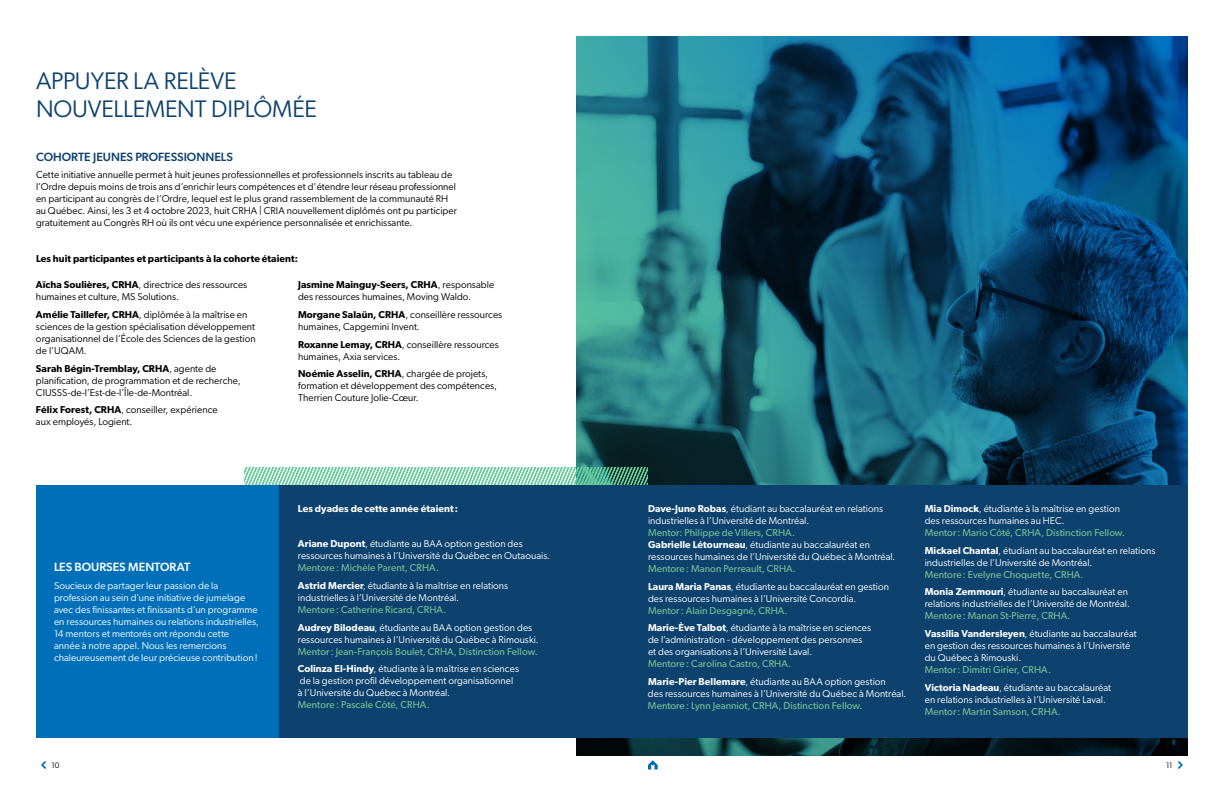
<style>
.page{position:relative;width:1224px;height:792px;background:#fff}
.page>*{position:absolute;margin:0;border:0;box-sizing:border-box;transform-origin:0 0}
.t1{font:24px/28.8px "Gibson";letter-spacing:-.005em;color:#0d426f}
.t2{font:500 12px "Gibson";color:#0d426f}
.t3{font:500 12px "Gibson";letter-spacing:-.005em;color:#fff}
.t4{font:10px/12px "Gibson";letter-spacing:.005em;color:#fff}
.t5{font:10px/12px "Gibson";letter-spacing:.005em;color:#000}
.t6{font:10px/17.7px "Gibson";letter-spacing:.005em;color:#78c193}
.t7{font:600 10px "Gibson";letter-spacing:.01em;color:#000}
.t8{font:600 10px "Gibson";letter-spacing:.01em;color:#fff}
.t9{font:8px "Gibson";color:#000}
.s1{font-weight:600}
.s2{color:#78c193}
.s3{font-weight:600;color:#fff}
.s4{color:#fff}
</style>
<div class="page">
<img style="left:576px;top:36px;width:612px;height:720px">
<svg style="left:245px;top:468px;width:403px;height:18px"></svg>
<div style="left:36px;top:486px;width:244px;height:252px;background:#006fb9"></div>
<div style="left:280px;top:486px;width:908px;height:252px;background:#0d426f"></div>
<svg style="left:1178px;top:761px;width:5px;height:8px"></svg>
<svg style="left:41px;top:761px;width:5px;height:8px"></svg>
<svg style="left:648px;top:760px;width:10px;height:10px"></svg>
<h1 class="t1" style="left:36px;top:66px;width:283px">APPUYER LA RELÈVE<br>NOUVELLEMENT DIPLÔMÉE</h1>
<p class="t2" style="left:36px;top:149px;width:198px">COHORTE JEUNES PROFESSIONNELS</p>
<p class="t5" style="left:36px;top:169px;width:422px">Cette initiative annuelle permet à huit jeunes professionnelles et professionnels inscrits au tableau de l’Ordre depuis moins de trois ans d’enrichir leurs compétences et d’étendre leur réseau professionnel en participant au congrès de l’Ordre, lequel est le plus grand rassemblement de la communauté RH au Québec. Ainsi, les 3 et 4 octobre 2023, huit CRHA | CRIA nouvellement diplômés ont pu participer gratuitement au Congrès RH où ils ont vécu une expérience personnalisée et enrichissante.</p>
<p class="t7" style="left:36px;top:252px;width:263px">Les huit participantes et participants à la cohorte étaient:</p>
<p class="t5" style="left:36px;top:279px;width:213px"><span class="s1">Aïcha Soulières, CRHA</span>, directrice des ressources humaines et culture, MS Solutions.</p>
<p class="t5" style="left:36px;top:309px;width:221px"><span class="s1">Amélie Taillefer, CRHA</span>, diplômée à la maîtrise en sciences de la gestion spécialisation développement organisationnel de l’École des Sciences de la gestion de l’UQAM.</p>
<p class="t5" style="left:36px;top:362px;width:206px"><span class="s1">Sarah Bégin-Tremblay, CRHA</span>, agente de planification, de programmation et de recherche,<br>CIUSSS-de-l’Est-de-l’Île-de-Montréal.</p>
<p class="t5" style="left:36px;top:404px;width:183px"><span class="s1">Félix Forest, CRHA</span>, conseiller, expérience aux employés, Logient.</p>
<p class="t3" style="left:54px;top:560px;width:138px">LES BOURSES MENTORAT</p>
<p class="t4" style="left:54px;top:579px;width:206px">Soucieux de partager leur passion de la profession au sein d’une initiative de jumelage avec des finissantes et finissants d’un programme en ressources humaines ou relations industrielles, 14 mentors et mentorés ont répondu cette<br>année à notre appel. Nous les remercions chaleureusement de leur précieuse contribution!</p>
<p class="t5" style="left:298px;top:279px;width:198px"><span class="s1">Jasmine Mainguy-Seers, CRHA</span>, responsable des ressources humaines, Moving Waldo.</p>
<p class="t5" style="left:298px;top:309px;width:206px"><span class="s1">Morgane Salaün, CRHA</span>, conseillère ressources humaines, Capgemini Invent.</p>
<p class="t5" style="left:298px;top:338px;width:202px"><span class="s1">Roxanne Lemay, CRHA</span>, conseillère ressources humaines, Axia services.</p>
<p class="t5" style="left:298px;top:368px;width:201px"><span class="s1">Noémie Asselin, CRHA</span>, chargée de projets, formation et développement des compétences,<br>Therrien Couture Jolie-Cœur.</p>
<p class="t8" style="left:298px;top:502px;width:162px">Les dyades de cette année étaient:</p>
<p class="t4" style="left:298px;top:538px;width:254px"><span class="s1">Ariane Dupont</span>, étudiante au BAA option gestion des ressources humaines à l’Université du Québec en Outaouais.</p>
<p class="t4" style="left:298px;top:559px;width:212px;line-height:17.7px"><span class="s2">Mentore: Michèle Parent, CRHA.<br></span><span class="s1">Astrid Mercier</span>, étudiante à la maîtrise en relations</p>
<p class="t4" style="left:298px;top:591px;width:163px">industrielles à l’Université de Montréal.</p>
<p class="t4" style="left:298px;top:600px;width:236px;line-height:17.7px"><span class="s2">Mentore: Catherine Ricard, CRHA.<br></span><span class="s1">Audrey Bilodeau</span>, étudiante au BAA option gestion des</p>
<p class="t4" style="left:298px;top:633px;width:242px">ressources humaines à l’Université du Québec à Rimouski.</p>
<p class="t6" style="left:298px;top:642px;width:241px">Mentor: Jean-François Boulet, CRHA, Distinction Fellow.<br><span class="s3">Colinza El-Hindy</span><span class="s4">, étudiante à la maîtrise en sciences</span></p>
<p class="t4" style="left:298px;top:675px;width:217px">de la gestion profil développement organisationnel à l’Université du Québec à Montréal.</p>
<p class="t6" style="left:298px;top:696px;width:133px">Mentore: Pascale Côté, CRHA.</p>
<p class="t4" style="left:648px;top:502px;width:237px"><span class="s1">Dave-Juno Robas</span>, étudiant au baccalauréat en relations industrielles à l’Université de Montréal.</p>
<p class="t4" style="left:648px;top:526px;width:249px"><span class="s2">Mentor: Philippe de Villers, CRHA.<br></span><span class="s1">Gabrielle Létourneau</span>, étudiante au baccalauréat en ressources humaines de l’Université du Québec à Montréal.</p>
<p class="t4" style="left:648px;top:559px;width:243px;line-height:17.7px"><span class="s2">Mentore: Manon Perreault, CRHA.<br></span><span class="s1">Laura Maria Panas</span>, étudiante au baccalauréat en gestion</p>
<p class="t4" style="left:648px;top:592px;width:210px">des ressources humaines à l’Université Concordia.</p>
<p class="t4" style="left:648px;top:601px;width:225px;line-height:17.7px"><span class="s2">Mentor: Alain Desgagné, CRHA.<br></span><span class="s1">Marie-Ève Talbot</span>, étudiante à la maîtrise en sciences</p>
<p class="t4" style="left:648px;top:634px;width:216px">de l’administration - développement des personnes et des organisations à l’Université Laval.</p>
<p class="t6" style="left:648px;top:655px;width:239px">Mentore: Carolina Castro, CRHA.<br><span class="s3">Marie-Pier Bellemare</span><span class="s4">, étudiante au BAA option gestion</span></p>
<p class="t4" style="left:648px;top:687px;width:260px">des ressources humaines à l’Université du Québec à Montréal.</p>
<p class="t6" style="left:648px;top:696px;width:216px">Mentore: Lynn Jeanniot, CRHA, Distinction Fellow.</p>
<p class="t4" style="left:925px;top:502px;width:197px"><span class="s1">Mia Dimock</span>, étudiante à la maîtrise en gestion des ressources humaines au HEC.</p>
<p class="t6" style="left:925px;top:523px;width:232px">Mentor: Mario Côté, CRHA, Distinction Fellow.<br><span class="s3">Mickael Chantal</span><span class="s4">, étudiant au baccalauréat en relations</span></p>
<p class="t4" style="left:925px;top:556px;width:169px">industrielles de l’Université de Montréal.</p>
<p class="t6" style="left:925px;top:565px;width:205px">Mentore: Evelyne Choquette, CRHA.<br><span class="s3">Monia Zemmouri</span><span class="s4">, étudiante au baccalauréat en</span></p>
<p class="t4" style="left:925px;top:598px;width:207px">relations industrielles de l’Université de Montréal.</p>
<p class="t6" style="left:925px;top:607px;width:213px">Mentore: Manon St-Pierre, CRHA.<br><span class="s3">Vassilia Vandersleyen</span><span class="s4">, étudiante au baccalauréat</span></p>
<p class="t4" style="left:925px;top:639px;width:207px">en gestion des ressources humaines à l’Université du Québec à Rimouski.</p>
<p class="t6" style="left:925px;top:660px;width:188px">Mentor: Dimitri Girier, CRHA.<br><span class="s3">Victoria Nadeau</span><span class="s4">, étudiante au baccalauréat</span></p>
<p class="t4" style="left:925px;top:693px;width:183px">en relations industrielles à l’Université Laval.</p>
<p class="t6" style="left:925px;top:702px;width:138px">Mentor: Martin Samson, CRHA.</p>
<p class="t9" style="left:52px;top:760px;width:9px">10</p>
<p class="t9" style="left:1166px;top:760px;width:8px">11</p>
</div>
